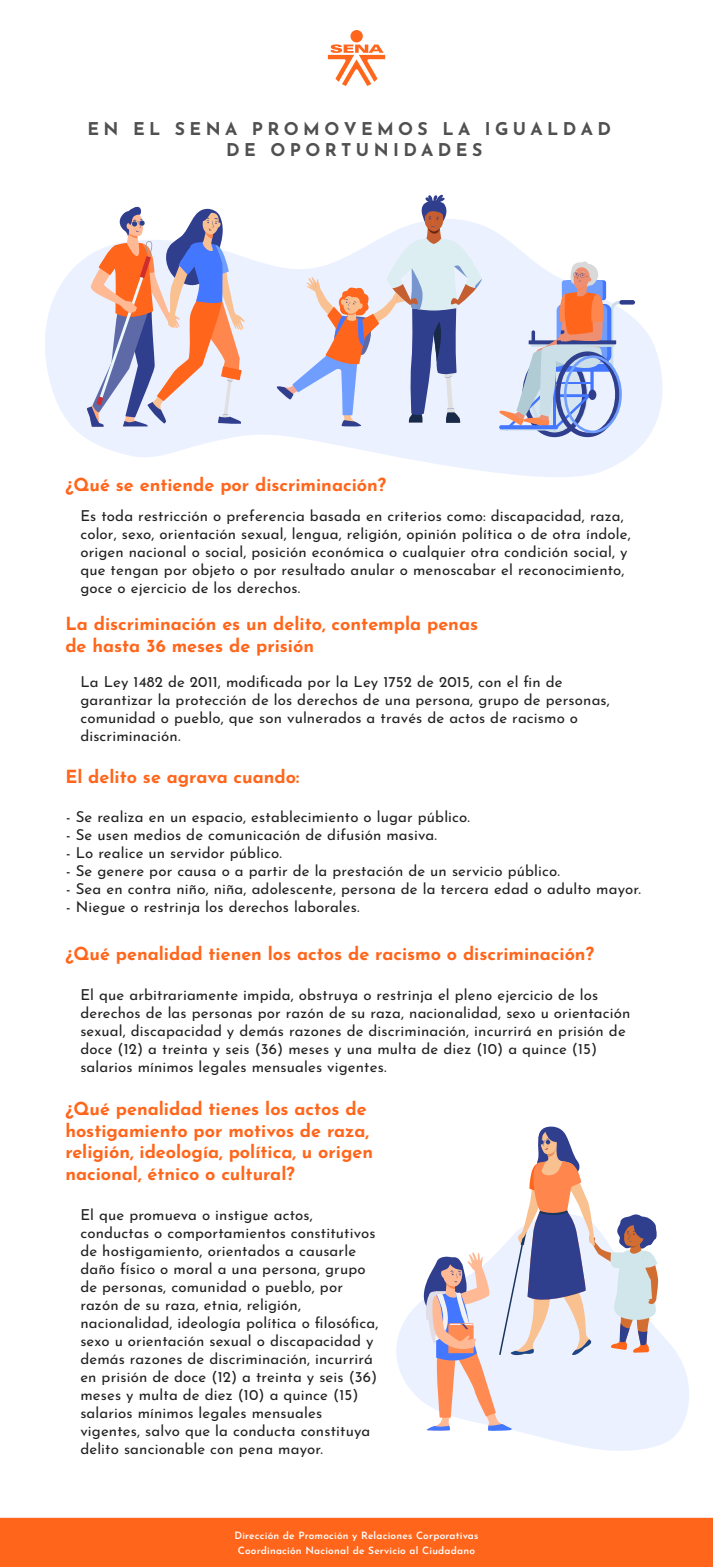
<style>
.page{position:relative;width:713px;height:1567px;background:#fff}
.page>*{position:absolute;margin:0;border:0;box-sizing:border-box;transform-origin:0 0}
.t1{font:700 18px/21.6px "Josefin Sans";color:#ff661c}
.t2{font:700 17.55px/21.1px "Josefin Sans";letter-spacing:.25em;color:#505050;text-align:center}
.t3{font:15px/18px "Josefin Sans";letter-spacing:.01em;color:#212121}
.t4{font:600 10.12px/15.2px "Josefin Sans";letter-spacing:.02em;color:#fff;text-align:center}
</style>
<div class="page">
<svg style="left:396px;top:1279px;width:293px;height:172px"></svg>
<svg style="left:45px;top:225px;width:617px;height:252px;fill:#ecf1ff"></svg>
<svg style="left:275px;top:194px;width:207px;height:233px"></svg>
<div style="left:619px;top:300px;width:16px;height:5px;background:#303e8e;border-radius:2px"></div>
<svg style="left:499px;top:259px;width:123px;height:178px;background:#c9c6da"></svg>
<svg style="left:87px;top:206px;width:158px;height:223px;background:#cfb9c3"></svg>
<div style="left:350px;top:30px;width:13px;height:12px;background:#ff661c;border-radius:50%"></div>
<svg style="left:328px;top:44px;width:57px;height:42px"></svg>
<div style="left:0;top:1518px;width:712px;height:49px;background:#ff661c"></div>
<svg style="left:403px;top:1126px;width:255px;height:305px"></svg>
<p class="t2" style="left:87px;top:117px;width:525px">EN EL SENA PROMOVEMOS LA IGUALDAD<br>DE OPORTUNIDADES</p>
<p class="t1" style="left:65px;top:472px;width:322px">¿Qué se entiende por discriminación?</p>
<p class="t3" style="left:80px;top:505px;width:552px">Es toda restricción o preferencia basada en criterios como: discapacidad, raza, color, sexo, orientación sexual, lengua, religión, opinión política o de otra índole, origen nacional o social, posición económica o cualquier otra condición social, y que tengan por objeto o por resultado anular o menoscabar el reconocimiento, goce o ejercicio de los derechos.</p>
<p class="t1" style="left:65px;top:612px;width:414px">La discriminación es un delito, contempla penas de hasta 36 meses de prisión</p>
<p class="t3" style="left:80px;top:671px;width:531px">La Ley 1482 de 2011, modificada por la Ley 1752 de 2015, con el fin de garantizar la protección de los derechos de una persona, grupo de personas, comunidad o pueblo, que son vulnerados a través de actos de racismo o discriminación.</p>
<p class="t1" style="left:65px;top:764px;width:235px">El delito se agrava cuando:</p>
<p class="t3" style="left:66px;top:807px;width:405px">- Se realiza en un espacio, establecimiento o lugar público.</p>
<p class="t3" style="left:66px;top:825px;width:372px">- Se usen medios de comunicación de difusión masiva.</p>
<p class="t3" style="left:66px;top:843px;width:217px">- Lo realice un servidor público.</p>
<p class="t3" style="left:66px;top:861px;width:495px">- Se genere por causa o a partir de la prestación de un servicio público.</p>
<p class="t3" style="left:66px;top:879px;width:576px">- Sea en contra niño, niña, adolescente, persona de la tercera edad o adulto mayor.</p>
<p class="t3" style="left:66px;top:897px;width:295px">- Niegue o restrinja los derechos laborales.</p>
<p class="t1" style="left:65px;top:942px;width:530px">¿Qué penalidad tienen los actos de racismo o discriminación?</p>
<p class="t3" style="left:80px;top:984px;width:551px">El que arbitrariamente impida, obstruya o restrinja el pleno ejercicio de los derechos de las personas por razón de su raza, nacionalidad, sexo u orientación sexual, discapacidad y demás razones de discriminación, incurrirá en prisión de doce (12) a treinta y seis (36) meses y una multa de diez (10) a quince (15) salarios mínimos legales mensuales vigentes.</p>
<p class="t1" style="left:65px;top:1096px;width:309px">¿Qué penalidad tienes los actos de hostigamiento por motivos de raza, religión, ideología, política, u origen nacional, étnico o cultural?</p>
<p class="t3" style="left:80px;top:1204px;width:299px">El que promueva o instigue actos, conductas o comportamientos constitutivos de hostigamiento, orientados a causarle daño físico o moral a una persona, grupo de personas, comunidad o pueblo, por razón de su raza, etnia, religión, nacionalidad, ideología política o filosófica, sexo u orientación sexual o discapacidad y demás razones de discriminación, incurrirá en prisión de doce (12) a treinta y seis (36) meses y multa de diez (10) a quince (15) salarios mínimos legales mensuales vigentes, salvo que la conducta constituya delito sancionable con pena mayor.</p>
<p class="t4" style="left:234px;top:1526px;width:245px">Dirección de Promoción y Relaciones Corporativas<br>Coordinación Nacional de Servicio al Ciudadano</p>
</div>
